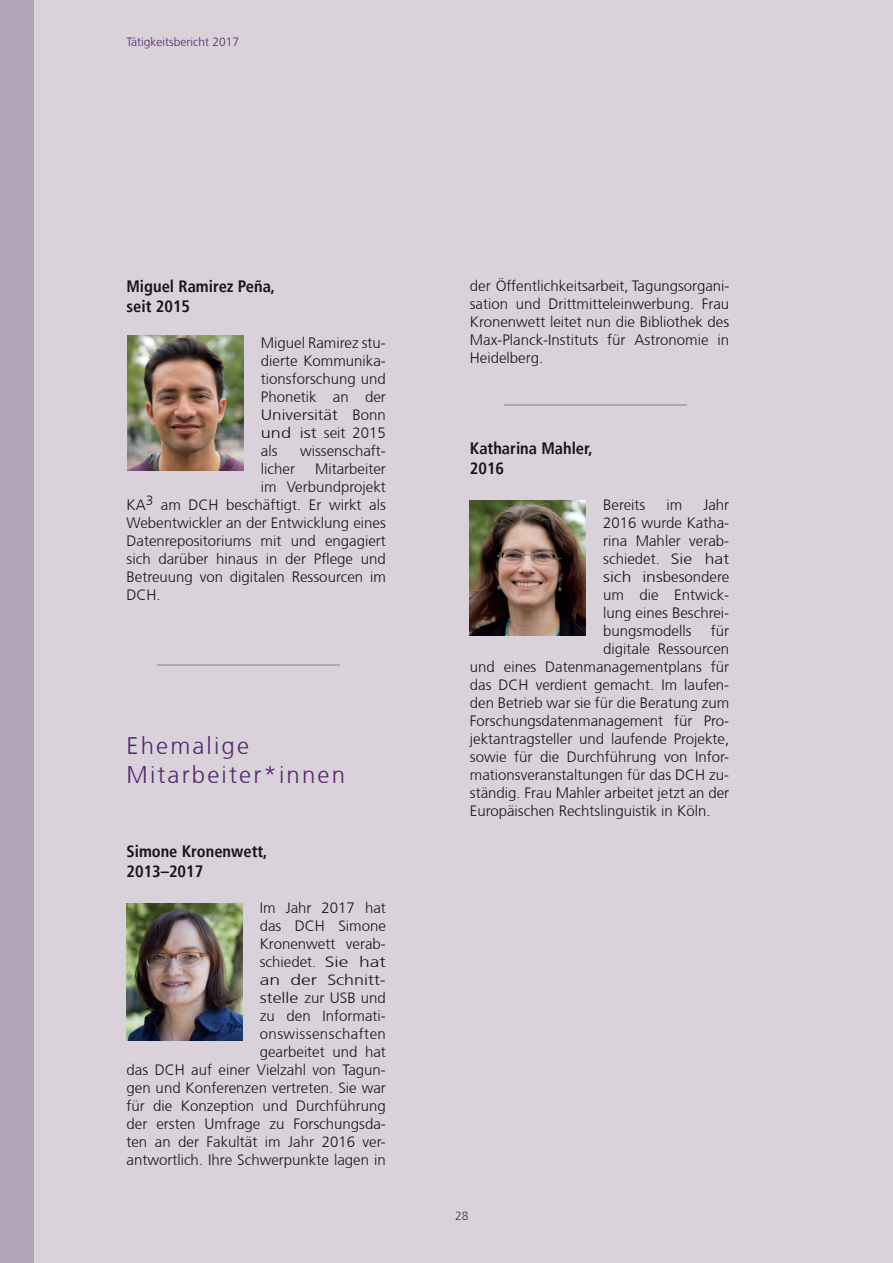
<style>
.page{position:relative;width:893px;height:1263px;background:#fff}
.page>*{position:absolute;margin:0;border:0;box-sizing:border-box;transform-origin:0 0}
.t1{font:300 24px/28.8px "Frutiger CE";letter-spacing:.09em;color:#57256d}
.t2{font:700 condensed 16.5px/19.8px "Frutiger LT";color:#17151a}
.t3{font:300 15px/18px "Frutiger CE";color:#17151a;text-align:justify}
.t4{font:300 12px "Frutiger CE";color:#57256d}
</style>
<div class="page">
<div style="left:33px;top:0;width:860px;height:1263px;background:#d9d2db"></div>
<hr style="left:157px;top:664px;width:183px;height:2px;background:#b1a3b9">
<hr style="left:504px;top:404px;width:183px;height:2px;background:#b1a3b9">
<div style="left:0;top:0;width:33px;height:1263px;background:#b1a3b9"></div>
<img style="left:128px;top:336px;width:115px;height:135px">
<img style="left:126px;top:904px;width:116px;height:136px">
<img style="left:470px;top:501px;width:116px;height:135px">
<p class="t4" style="left:126px;top:35px;width:114px">Tätigkeitsbericht 2017</p>
<p class="t2" style="left:126px;top:276px;width:150px">Miguel Ramirez Peña, seit 2015</p>
<p class="t3" style="left:261px;top:333px;width:127px">Miguel Ramirez stu&shy;dierte Kommunika&shy;tionsforschung und Phonetik an der Universität Bonn und ist seit 2015 als</p>
<p class="t3" style="left:300px;top:441px;width:87px">wissenschaft-</p>
<p class="t3" style="left:261px;top:459px;width:36px">licher</p>
<p class="t3" style="left:315px;top:459px;width:72px">Mitarbeiter</p>
<p class="t3" style="left:261px;top:477px;width:127px">im Verbundprojekt</p>
<p class="t3" style="left:127px;top:495px;width:261px">KA<sup>3</sup> am DCH beschäftigt. Er wirkt als</p>
<p class="t3" style="left:127px;top:513px;width:261px">Webentwickler an der Entwicklung eines</p>
<p class="t3" style="left:127px;top:531px;width:261px">Datenrepositoriums mit und engagiert</p>
<p class="t3" style="left:127px;top:549px;width:261px">sich darüber hinaus in der Pflege und</p>
<p class="t3" style="left:127px;top:567px;width:261px">Betreuung von digitalen Ressourcen im</p>
<p class="t3" style="left:127px;top:585px;width:36px">DCH.</p>
<h1 class="t1" style="left:126px;top:731px;width:220px">Ehemalige<br>Mitarbeiter*innen</h1>
<p class="t2" style="left:126px;top:841px;width:143px">Simone Kronenwett,<br>2013–2017</p>
<p class="t3" style="left:126px;top:898px;width:261px;text-align:right">Im Jahr 2017 hat<br>das DCH Simone<br>Kronenwett verab-<br>schiedet. Sie hat<br>an der Schnitt-<br>stelle zur USB und<br>zu den Informati-<br>onswissenschaften<br>gearbeitet und hat<br>das DCH auf einer Vielzahl von Tagun&shy;gen und Konferenzen vertreten. Sie war für die Konzeption und Durchführung der ersten Umfrage zu Forschungsda&shy;ten an der Fakultät im Jahr 2016 ver&shy;antwortlich. Ihre Schwerpunkte lagen in</p>
<p class="t3" style="left:470px;top:276px;width:261px">der Öffentlichkeitsarbeit, Tagungsorgani&shy;sation und Drittmitteleinwerbung. Frau Kronenwett leitet nun die Bibliothek des Max-Planck-Instituts für Astronomie in Heidelberg.</p>
<p class="t2" style="left:470px;top:439px;width:124px">Katharina Mahler,<br>2016</p>
<p class="t3" style="left:603px;top:496px;width:128px;text-indent:100px">Jahr 2016 wurde Katha&shy;rina Mahler verab&shy;schiedet. Sie hat sich insbesondere um die Entwick&shy;lung eines Beschrei&shy;bungsmodells</p>
<p class="t3" style="left:603px;top:496px;width:44px">Bereits</p>
<p class="t3" style="left:666px;top:496px;width:17px">im</p>
<p class="t3" style="left:711px;top:622px;width:20px">für</p>
<p class="t3" style="left:603px;top:640px;width:128px">digitale Ressourcen</p>
<p class="t3" style="left:470px;top:658px;width:261px">und eines Datenmanagementplans für</p>
<p class="t3" style="left:470px;top:676px;width:261px">das DCH verdient gemacht. Im laufen-</p>
<p class="t3" style="left:470px;top:694px;width:261px">den Betrieb war sie für die Beratung zum</p>
<p class="t3" style="left:470px;top:712px;width:261px">Forschungsdatenmanagement für Pro-</p>
<p class="t3" style="left:470px;top:730px;width:261px">jektantragsteller und laufende Projekte,</p>
<p class="t3" style="left:470px;top:748px;width:261px">sowie für die Durchführung von Infor-</p>
<p class="t3" style="left:470px;top:766px;width:261px">mationsveranstaltungen für das DCH zu-</p>
<p class="t3" style="left:470px;top:784px;width:261px">ständig. Frau Mahler arbeitet jetzt an der</p>
<p class="t3" style="left:470px;top:802px;width:242px">Europäischen Rechtslinguistik in Köln.</p>
<p class="t4" style="left:455px;top:1209px;width:15px">28</p>
</div>
